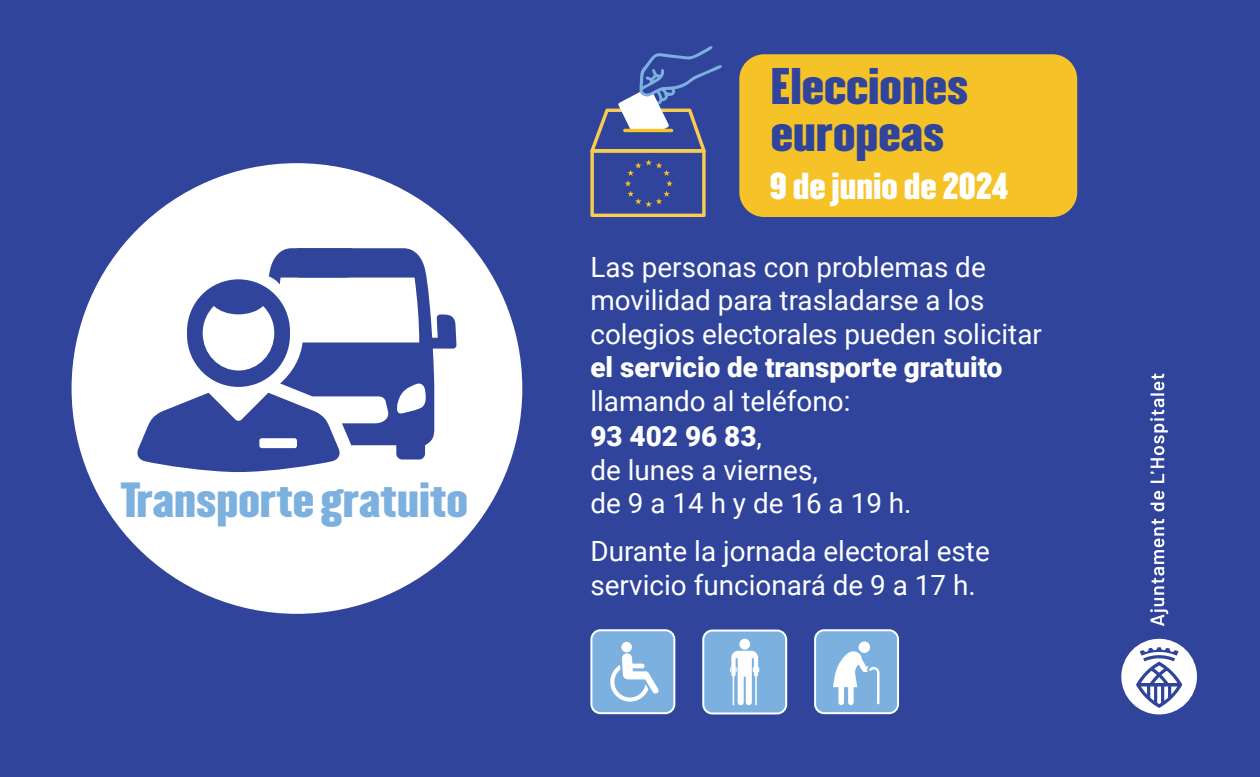
<style>
.page{position:relative;width:1260px;height:777px;background:#2f449a}
.page>*{position:absolute;margin:0;border:0;box-sizing:border-box;transform-origin:0 0}
.t1{font:45.15px/46.6px "Champion Gothic Welterweight";color:#2f449a}
.t2{font:43.23px "Champion Gothic Welterweight";color:#7cb0df}
.t3{font:32.73px "Champion Gothic Welterweight";color:#fff}
.t4{font:27.82px/33.4px "Roboto";color:#fff}
.t5{font:900 27.82px "Roboto";color:#fff}
.s1{font-weight:900}
</style>
<div class="page">
<div style="left:72px;top:163px;width:450px;height:451px;background:#fff;border-radius:50%"></div>
<svg style="left:137px;top:248px;width:319px;height:224px"></svg>
<svg style="left:590px;top:46px;width:132px;height:171px"></svg>
<hr style="left:623px;top:129px;width:50px;height:3px;background:#f7c328;border-radius:2px">
<div style="left:739px;top:54px;width:338px;height:163px;background:#f5c328;border-radius:25px"></div>
<div style="left:591px;top:630px;width:83px;height:83px;background:#7cb0df;border-radius:9px"></div>
<div style="left:590px;top:629px;width:85px;height:85px;border:2px solid #fff;border-radius:9px"></div>
<div style="left:621px;top:642px;width:11px;height:10px;background:#fff;border-radius:50%"></div>
<svg style="left:610px;top:653px;width:49px;height:49px"></svg>
<div style="left:815px;top:630px;width:83px;height:83px;background:#7cb0df;border-radius:9px"></div>
<div style="left:814px;top:629px;width:85px;height:85px;border:2px solid #fff;border-radius:9px"></div>
<div style="left:703px;top:631px;width:83px;height:82px;background:#7cb0df;border-radius:9px"></div>
<div style="left:702px;top:630px;width:85px;height:84px;border:2px solid #fff;border-radius:9px"></div>
<div style="left:739px;top:639px;width:11px;height:11px;background:#fff;border-radius:50%"></div>
<svg style="left:730px;top:651px;width:29px;height:54px"></svg>
<svg style="left:833px;top:650px;width:47px;height:55px"></svg>
<div style="left:858px;top:641px;width:12px;height:12px;background:#fff;border-radius:50%"></div>
<svg style="left:1150px;top:519px;width:18px;height:107px"></svg>
<svg style="left:1150px;top:491px;width:14px;height:20px"></svg>
<svg style="left:1150px;top:374px;width:18px;height:109px"></svg>
<div style="left:1121px;top:639px;width:76px;height:75px;background:#fff;border-radius:50%"></div>
<svg style="left:1136px;top:647px;width:46px;height:61px"></svg>
<h2 class="t2" style="left:120px;top:464px;width:349px">Transporte gratuito</h2>
<h1 class="t1" style="left:771px;top:61px;width:199px">Elecciones europeas</h1>
<p class="t3" style="left:770px;top:159px;width:240px">9 de junio de 2024</p>
<p class="t4" style="left:590px;top:249px;width:453px">Las personas con problemas de movilidad para trasladarse a los colegios electorales pueden solicitar</p>
<p class="t5" style="left:590px;top:348px;width:414px">el servicio de transporte gratuito</p>
<p class="t4" style="left:590px;top:383px;width:323px;line-height:34.3px">llamando al teléfono:<br><span class="s1">93 402 96 83</span>,<br>de lunes a viernes,<br>de 9 a 14 h y de 16 a 19 h.</p>
<p class="t4" style="left:590px;top:533px;width:401px">Durante la jornada electoral este servicio funcionará de 9 a 17 h.</p>
</div>
